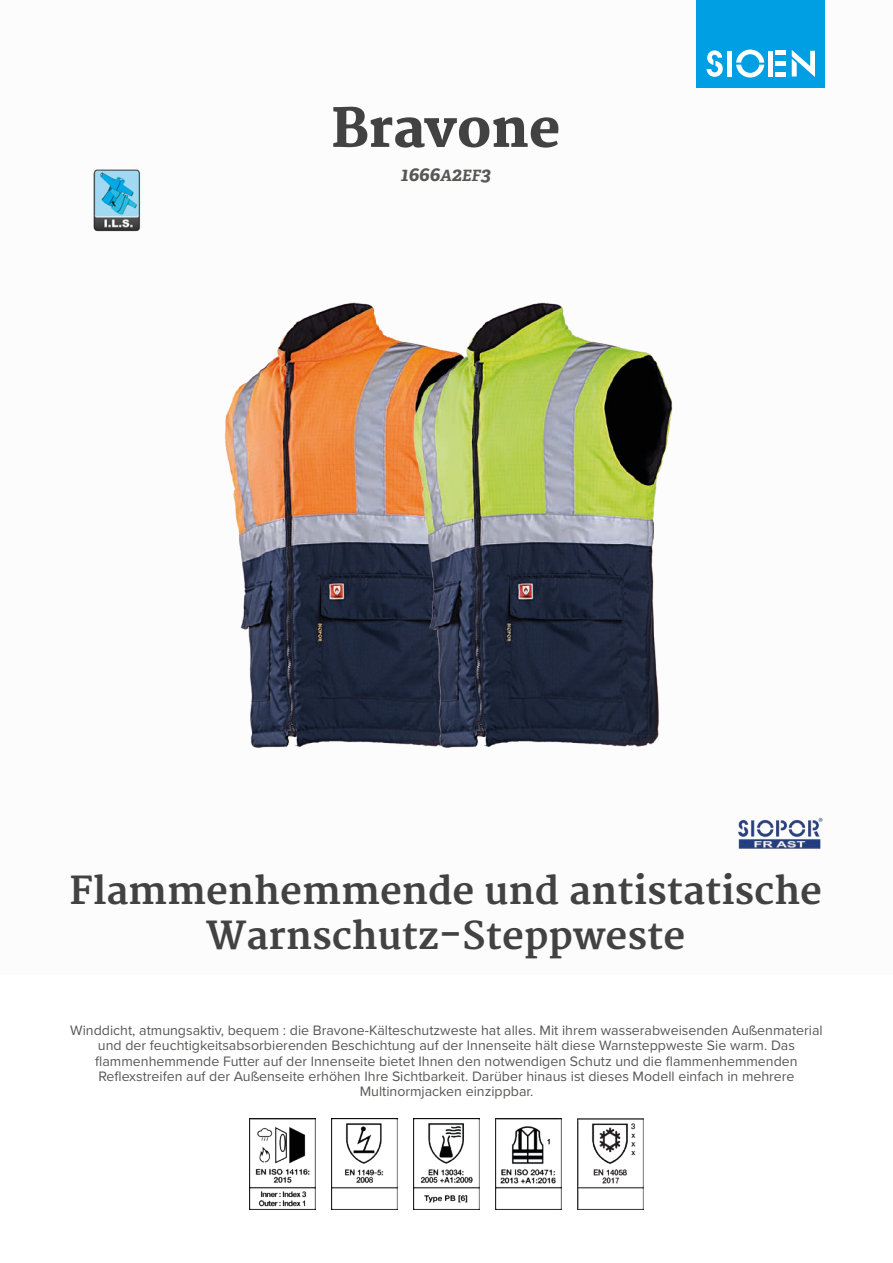
<style>
.page{position:relative;width:893px;height:1263px;background:#fff}
.page>*{position:absolute;margin:0;border:0;box-sizing:border-box;transform-origin:0 0}
.t1{font:800 52.5px "Merriweather";color:#424243}
.t2{font:700 37.5px/45px "Merriweather";color:#424243;text-align:center}
.t3{font:italic 700 19.5px "Adelle PE";color:#575756}
.t4{font:14.25px/15.3px "Proxima Nova";color:#575756;text-align:center}
.s1{font-size:15.6px}
</style>
<div class="page">
<div style="left:697px;top:0;width:128px;height:88px;background:#009fe3"></div>
<svg style="left:707px;top:50px;width:16px;height:27px"></svg>
<svg style="left:736px;top:50px;width:28px;height:28px"></svg>
<div style="left:727px;top:51px;width:5px;height:26px;background:#fff"></div>
<div style="left:768px;top:51px;width:5px;height:26px;background:#fff"></div>
<div style="left:775px;top:72px;width:11px;height:5px;background:#fff"></div>
<div style="left:775px;top:61px;width:11px;height:5px;background:#fff"></div>
<hr style="left:775px;top:51px;width:11px;height:4px;background:#fff">
<svg style="left:792px;top:50px;width:23px;height:27px"></svg>
<img style="left:93px;top:169px;width:45px;height:63px">
<img style="left:783px;top:817px;width:40px;height:32px">
<img style="left:249px;top:1118px;width:66px;height:92px">
<img style="left:331px;top:1118px;width:66px;height:92px">
<img style="left:413px;top:1118px;width:67px;height:92px">
<img style="left:495px;top:1118px;width:67px;height:92px">
<img style="left:577px;top:1118px;width:67px;height:92px">
<img style="left:110px;top:170px;width:188px;height:578px">
<img style="left:298px;top:302px;width:485px;height:547px">
<h1 class="t1" style="left:331px;top:98px;width:231px">Bravone</h1>
<h3 class="t3" style="left:401px;top:160px;width:92px">1666<span class="s1">A</span>2<span class="s1">EF</span>3</h3>
<h2 class="t2" style="left:70px;top:869px;width:754px">Flammenhemmende und antistatische<br>Warnschutz-Steppweste</h2>
<p class="t4" style="left:70px;top:1022px;width:754px">Winddicht, atmungsaktiv, bequem : die Bravone-Kälteschutzweste hat alles. Mit ihrem wasserabweisenden Außenmaterial und der feuchtigkeitsabsorbierenden Beschichtung auf der Innenseite hält diese Warnsteppweste Sie warm. Das flammenhemmende Futter auf der Innenseite bietet Ihnen den notwendigen Schutz und die flammenhemmenden Reflexstreifen auf der Außenseite erhöhen Ihre Sichtbarkeit. Darüber hinaus ist dieses Modell einfach in mehrere Multinormjacken einzippbar.</p>
</div>
